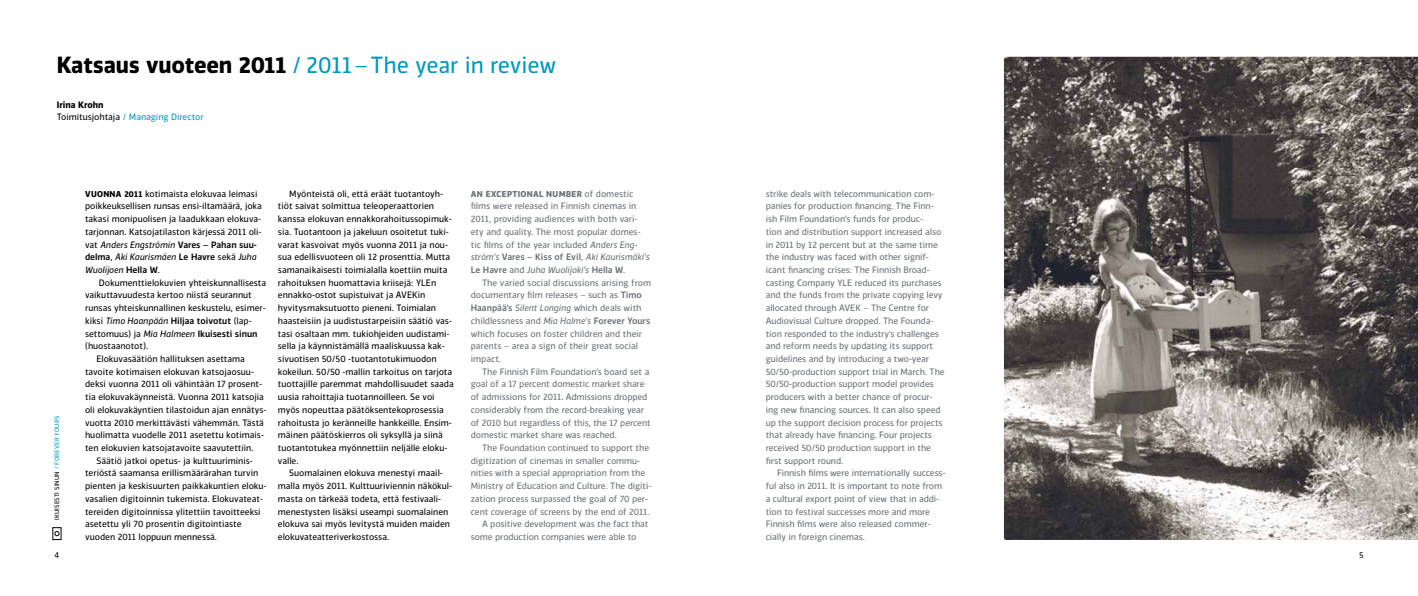
<style>
.page{position:relative;width:1418px;height:596px;background:#fff}
.page>*{position:absolute;margin:0;border:0;box-sizing:border-box;transform-origin:0 0}
.t1{font:22px "Vinkel";letter-spacing:-.005em;color:#0099bc}
.t2{font:8.7px/12.7px "Vinkel";letter-spacing:-.01em;color:#6a7075}
.t3{font:8.7px/12.7px "Vinkel";letter-spacing:-.005em;color:#000}
.t4{font:500 8.7px "Vinkel";letter-spacing:-.005em;color:#000}
.t5{font:8.7px/12.7px "Vinkel";letter-spacing:-.005em;color:#0099bc}
.t6{font:700 8px "Vinkel";color:#6a7075}
.t7{font:8px "Vinkel";color:#000}
.t8{font:6px "Vinkel";letter-spacing:.025em;color:#000}
.s1{font-weight:700;color:#000}
.s2{color:#000}
.s3{color:#0099bc}
.s4{font-weight:700;font-size:8px}
.s5{font-style:italic}
.s6{font-weight:500}
.s7{font-weight:400}
.s8{font-weight:400;font-style:italic}
.s9{font-weight:400;font-size:8.7px}
</style>
<div class="page">
<img style="left:1003px;top:57px;width:414px;height:482px">
<svg style="left:54px;top:531px;width:5px;height:4px"></svg>
<h1 class="t1" style="left:57px;top:50px;width:501px"><span class="s1">KATSAUS VUOTEEN 2011</span> / 2011–The year in review</h1>
<p class="t5" style="left:57px;top:98px;width:149px"><span class="s1">IRINA KROHN<br></span><span class="s2">Toimitusjohtaja</span> / Managing Director</p>
<p class="t8" style="left:53px;top:519px;width:106px;rotate:-90deg">ikuisesti sinun <span class="s3">/ forever yours</span></p>
<p class="t3" style="left:85px;top:187px;width:178px"><span class="s4">VUONNA 2011</span> kotimaista elokuvaa leimasi poikkeuksellisen runsas ensi-iltamäärä, joka takasi monipuolisen ja laadukkaan elokuva&shy;tarjonnan. Katsojatilaston kärjessä 2011 oli&shy;vat <span class="s5">Anders Engströmin</span> <span class="s6">Vares – Pahan suu&shy;delma</span>, <span class="s5">Aki Kaurismäen</span> <span class="s6">Le Havre</span> sekä <span class="s5">Juha Wuolijoen</span> <span class="s6">Hella W</span>.</p>
<p class="t3" style="left:99px;top:276px;width:169px">Dokumenttielokuvien yhteiskunnallisesta</p>
<p class="t3" style="left:85px;top:289px;width:168px">vaikuttavuudesta kertoo niistä seurannut</p>
<p class="t3" style="left:85px;top:301px;width:182px">runsas yhteiskunnallinen keskustelu, esimer-</p>
<p class="t4" style="left:85px;top:314px;width:168px"><span class="s7">kiksi</span> <span class="s8">Timo Haanpään</span> Hiljaa toivotut <span class="s7">(lap-</span></p>
<p class="t4" style="left:85px;top:327px;width:174px"><span class="s7">settomuus) ja</span> <span class="s8">Mia Halmeen</span> Ikuisesti sinun</p>
<p class="t3" style="left:85px;top:339px;width:65px">(huostaanotot).</p>
<p class="t3" style="left:96px;top:352px;width:150px">Elokuvasäätiön hallituksen asettama</p>
<p class="t3" style="left:85px;top:365px;width:170px">tavoite kotimaisen elokuvan katsojaosuu-</p>
<p class="t3" style="left:85px;top:378px;width:179px">deksi vuonna 2011 oli vähintään 17 prosent-</p>
<p class="t3" style="left:85px;top:390px;width:180px">tia elokuvakäynneistä. Vuonna 2011 katsojia</p>
<p class="t3" style="left:85px;top:403px;width:183px">oli elokuvakäyntien tilastoidun ajan ennätys-</p>
<p class="t3" style="left:85px;top:416px;width:180px">vuotta 2010 merkittävästi vähemmän. Tästä</p>
<p class="t3" style="left:85px;top:428px;width:180px">huolimatta vuodelle 2011 asetettu kotimais-</p>
<p class="t3" style="left:85px;top:441px;width:170px">ten elokuvien katsojatavoite saavutettiin.</p>
<p class="t3" style="left:96px;top:454px;width:158px">Säätiö jatkoi opetus- ja kulttuuriminis-</p>
<p class="t3" style="left:85px;top:466px;width:175px">teriöstä saamansa erillismäärärahan turvin</p>
<p class="t3" style="left:85px;top:479px;width:183px">pienten ja keskisuurten paikkakuntien eloku-</p>
<p class="t3" style="left:85px;top:492px;width:179px">vasalien digitoinnin tukemista. Elokuvateat-</p>
<p class="t3" style="left:85px;top:505px;width:177px">tereiden digitoinnissa ylitettiin tavoitteeksi</p>
<p class="t3" style="left:85px;top:517px;width:158px">asetettu yli 70 prosentin digitointiaste</p>
<p class="t3" style="left:85px;top:530px;width:133px">vuoden 2011 loppuun mennessä.</p>
<p class="t3" style="left:278px;top:187px;width:177px;text-indent:11px">Myönteistä oli, että eräät tuotantoyh&shy;tiöt saivat solmittua teleoperaattorien kanssa elokuvan ennakkorahoitussopimuk&shy;sia. Tuotantoon ja jakeluun osoitetut tuki&shy;varat kasvoivat myös vuonna 2011 ja nou&shy;sua edellisvuoteen oli 12 prosenttia. Mutta samanaikaisesti toimialalla koettiin muita rahoituksen huomattavia kriisejä: YLEn ennakko-ostot supistuivat ja AVEKin hyvitysmaksutuotto pieneni. Toimialan haasteisiin ja uudistustarpeisiin säätiö vas&shy;tasi osaltaan mm. tukiohjeiden uudistami&shy;sella ja käynnistämällä maaliskuussa kak&shy;sivuotisen 50/50 -tuotantotukimuodon kokeilun. 50/50 -mallin tarkoitus on tarjota tuottajille paremmat mahdollisuudet saada uusia rahoittajia tuotannoilleen. Se voi myös nopeuttaa päätöksentekoprosessia rahoitusta jo keränneille hankkeille. Ensim&shy;mäinen päätöskierros oli syksyllä ja siinä tuotantotukea myönnettiin neljälle eloku&shy;valle.</p>
<p class="t3" style="left:278px;top:466px;width:176px;text-indent:11px">Suomalainen elokuva menestyi maail&shy;malla myös 2011. Kulttuuriviennin näkökul&shy;masta on tärkeää todeta, että festivaali&shy;menestysten lisäksi useampi suomalainen elokuva sai myös levitystä muiden maiden elokuvateatteriverkostossa.</p>
<p class="t6" style="left:471px;top:188px;width:164px">AN EXCEPTIONAL NUMBER <span class="s9">of domestic</span></p>
<p class="t2" style="left:471px;top:200px;width:180px">films were released in Finnish cinemas in 2011, providing audiences with both vari&shy;ety and quality. The most popular domes&shy;tic films of the year included <span class="s5">Anders Eng&shy;ström’s</span> <span class="s6">Vares – Kiss of Evil</span>, <span class="s5">Aki Kaurismäki’s </span><span class="s6">Le Havre</span> and <span class="s5">Juha Wuolijoki’s</span> <span class="s6">Hella W</span>.</p>
<p class="t2" style="left:471px;top:276px;width:182px;text-indent:11px">The varied social discussions arising from documentary film releases – such as <span class="s6">Timo Haanpää’s</span> <span class="s5">Silent Longing</span> which deals with childlessness and <span class="s5">Mia Halme’s</span> <span class="s6">Forever Yours </span>which focuses on foster children and their parents – area a sign of their great social impact.</p>
<p class="t2" style="left:471px;top:365px;width:181px;text-indent:11px">The Finnish Film Foundation’s board set a goal of a 17 percent domestic market share of admissions for 2011. Admissions dropped considerably from the record-breaking year of 2010 but regardless of this, the 17 percent domestic market share was reached.</p>
<p class="t2" style="left:482px;top:441px;width:168px">The Foundation continued to support the</p>
<p class="t2" style="left:471px;top:454px;width:171px">digitization of cinemas in smaller commu-</p>
<p class="t2" style="left:471px;top:466px;width:176px">nities with a special appropriation from the</p>
<p class="t2" style="left:471px;top:479px;width:182px">Ministry of Education and Culture. The digiti-</p>
<p class="t2" style="left:471px;top:492px;width:179px">zation process surpassed the goal of 70 per-</p>
<p class="t2" style="left:471px;top:505px;width:180px">cent coverage of screens by the end of 2011.</p>
<p class="t2" style="left:482px;top:517px;width:168px">A positive development was the fact that</p>
<p class="t2" style="left:471px;top:530px;width:167px">some production companies were able to</p>
<p class="t2" style="left:765px;top:187px;width:180px">strike deals with telecommunication com&shy;panies for production financing. The Finn&shy;ish Film Foundation’s funds for produc-<br>tion and distribution support increased also in 2011 by 12 percent but at the same time the industry was faced with other signif&shy;icant financing crises: The Finnish Broad&shy;casting Company YLE reduced its purchases and the funds from the private copying levy allocated through AVEK – The Centre for Audiovisual Culture dropped. The Founda&shy;tion responded to the industry’s challenges and reform needs by updating its support guidelines and by introducing a two-year 50/50-production support trial in March. The 50/50-production support model provides producers with a better chance of procur&shy;ing new financing sources. It can also speed up the support decision process for projects that already have financing. Four projects received 50/50 production support in the first support round.</p>
<p class="t2" style="left:765px;top:467px;width:181px;text-indent:11px">Finnish films were internationally success&shy;ful also in 2011. It is important to note from a cultural export point of view that in addi&shy;tion to festival successes more and more Finnish films were also released commer&shy;cially in foreign cinemas.</p>
<p class="t7" style="left:54px;top:549px;width:6px">4</p>
<p class="t7" style="left:1358px;top:549px;width:6px">5</p>
</div>
